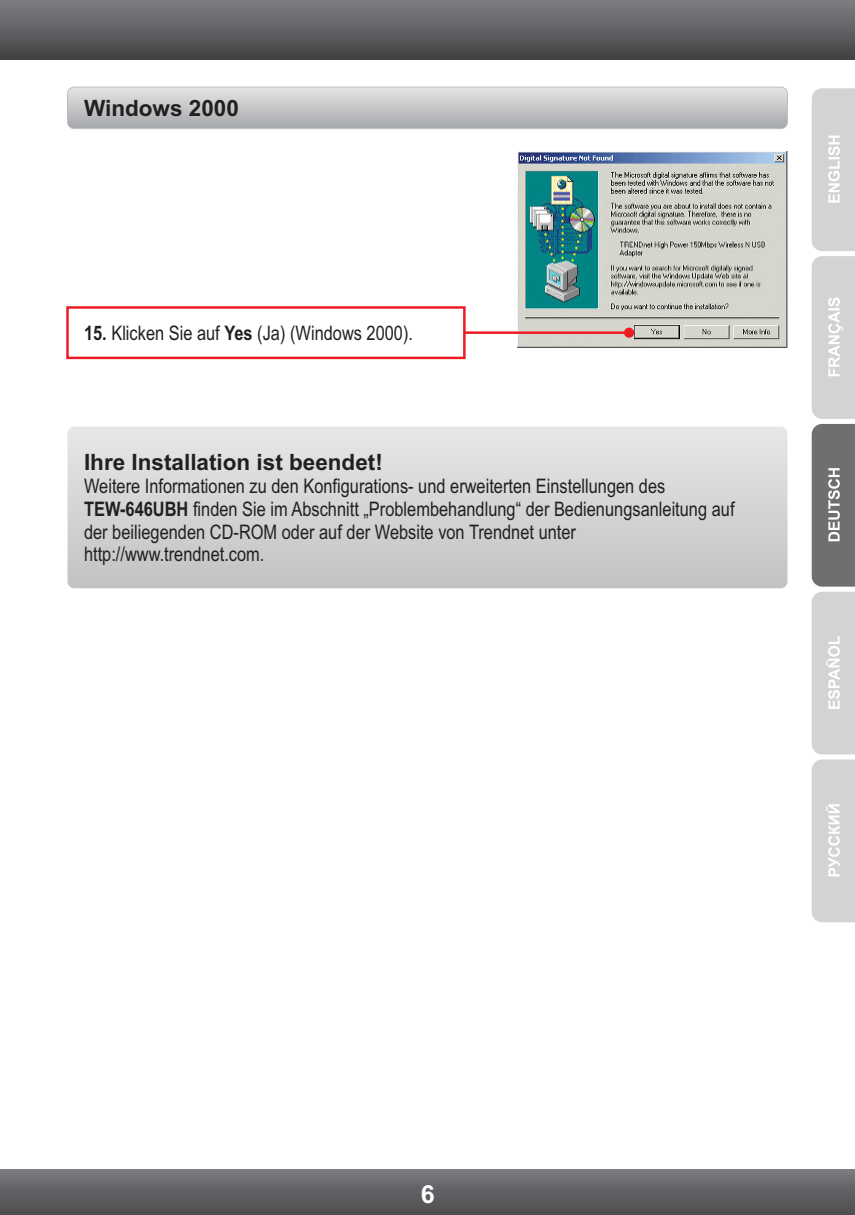
<style>
.page{position:relative;width:855px;height:1215px;background:#fff}
.page>*{position:absolute;margin:0;border:0;box-sizing:border-box;transform-origin:0 0}
.t1{font:700 25px "Arial";color:#fff}
.t2{font:700 22.5px "Arial";color:#231f20}
.t3{font:20px/22.8px "Arial Narrow";color:#231f20}
.s1{font-weight:700}
</style>
<div class="page">
<svg style="left:812px;top:88px;width:43px;height:666px;background:#bdbfc0"></svg>
<svg style="left:812px;top:760px;width:43px;height:162px;background:#d3d5d6"></svg>
<div style="left:0;top:0;width:855px;height:59px;background:linear-gradient(to bottom,#7d7f81,#434345)"></div>
<div style="left:0;top:1170px;width:855px;height:45px;background:linear-gradient(to bottom,#77787b,#4c4c4e)"></div>
<div style="left:68px;top:87px;width:720px;height:42px;background:linear-gradient(to bottom,#e5e6e7,#a5a8aa);border-radius:7px"></div>
<div style="left:67px;top:87px;width:721px;height:42px;border:1px solid #bcbec0;border-radius:7px"></div>
<img style="left:518px;top:151px;width:270px;height:197px">
<svg style="left:66px;top:305px;width:568px;height:55px"></svg>
<div style="left:68px;top:427px;width:720px;height:161px;background:linear-gradient(to bottom,#e6e7e8,#c1c3c5);border-radius:7px"></div>
<p class="t2" style="left:84px;top:100px;width:156px">Windows 2000</p>
<p class="t3" style="left:84px;top:323px;width:331px"><span class="s1">15.</span> Klicken Sie auf <span class="s1">Yes</span> (Ja) (Windows 2000).</p>
<p class="t2" style="left:84px;top:453px;width:300px">Ihre Installation ist beendet!</p>
<p class="t3" style="left:84px;top:476px;width:652px">Weitere Informationen zu den Konfigurations- und erweiterten Einstellungen des <span class="s1">TEW-646UBH</span> finden Sie im Abschnitt „Problembehandlung“ der Bedienungsanleitung auf der beiliegenden CD-ROM oder auf der Website von Trendnet unter http://www.trendnet.com.</p>
<p class="t1" style="left:421px;top:1185px;width:15px">6</p>
</div>
